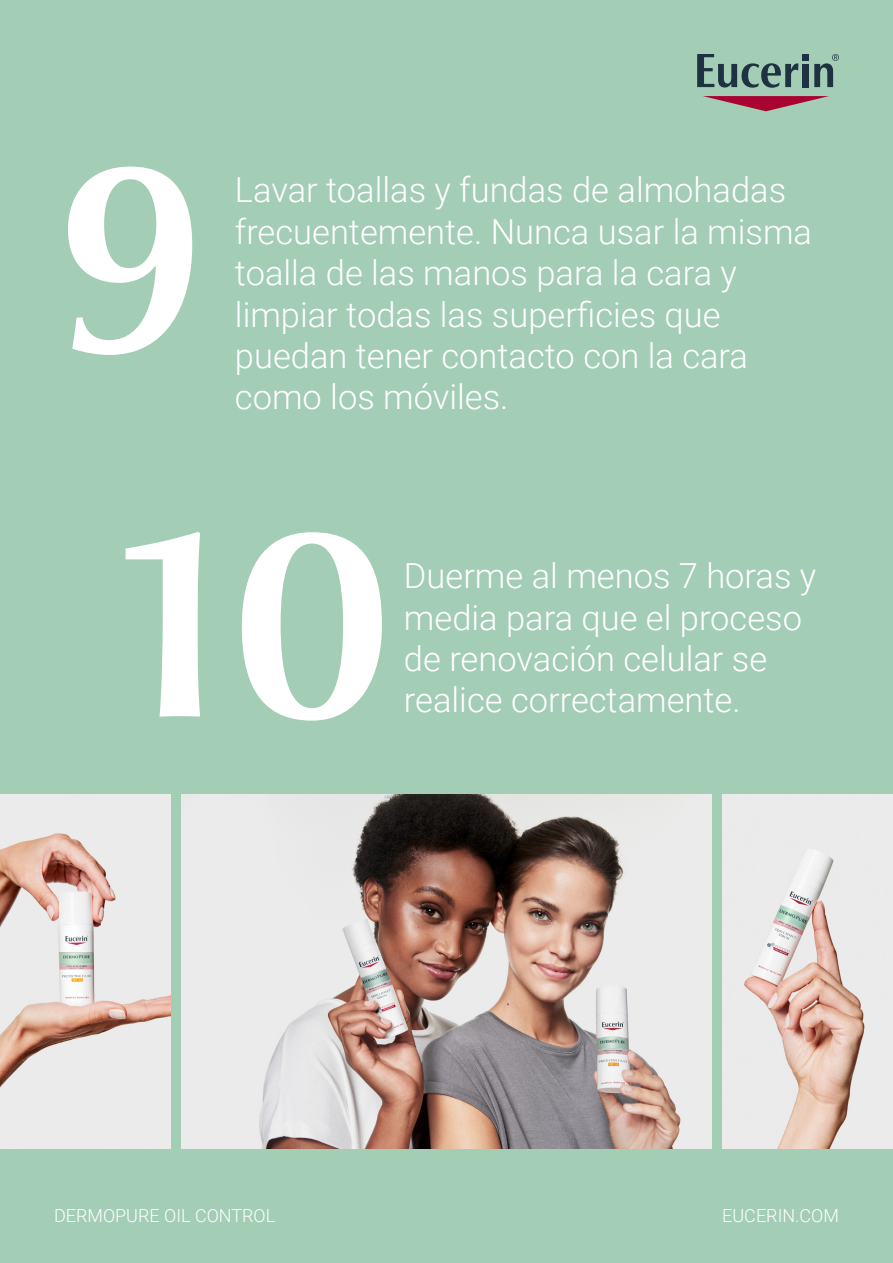
<style>
.page{position:relative;width:893px;height:1263px;background:#a3cdb5}
.page>*{position:absolute;margin:0;border:0;box-sizing:border-box;transform-origin:0 0}
.t1{font:700 263.85px/365.7px "Eucerina Europe";color:#fff}
.t2{font:300 34.5px/41.4px "Roboto";color:#fff}
.t3{font:300 18px "Roboto";color:#fff}
</style>
<div class="page">
<svg style="left:703px;top:96px;width:126px;height:15px"></svg>
<svg style="left:814px;top:54px;width:25px;height:33px"></svg>
<svg style="left:697px;top:54px;width:111px;height:34px"></svg>
<div style="left:802px;top:64px;width:6px;height:23px;background:#1f3241"></div>
<img style="left:181px;top:794px;width:531px;height:354px">
<img style="left:722px;top:794px;width:171px;height:354px">
<img style="left:0;top:794px;width:171px;height:354px">
<h1 class="t1" style="left:54px;top:83px;width:343px">9<br>10</h1>
<p class="t2" style="left:235px;top:168px;width:579px">Lavar toallas y fundas de almohadas frecuentemente. Nunca usar la misma toalla de las manos para la cara y limpiar todas las superficies que puedan tener contacto con la cara como los móviles.</p>
<p class="t2" style="left:404px;top:554px;width:414px">Duerme al menos 7 horas y media para que el proceso de renovación celular se realice correctamente.</p>
<p class="t3" style="left:54px;top:1203px;width:223px">DERMOPURE OIL CONTROL</p>
<p class="t3" style="left:722px;top:1203px;width:118px">EUCERIN.COM</p>
</div>
